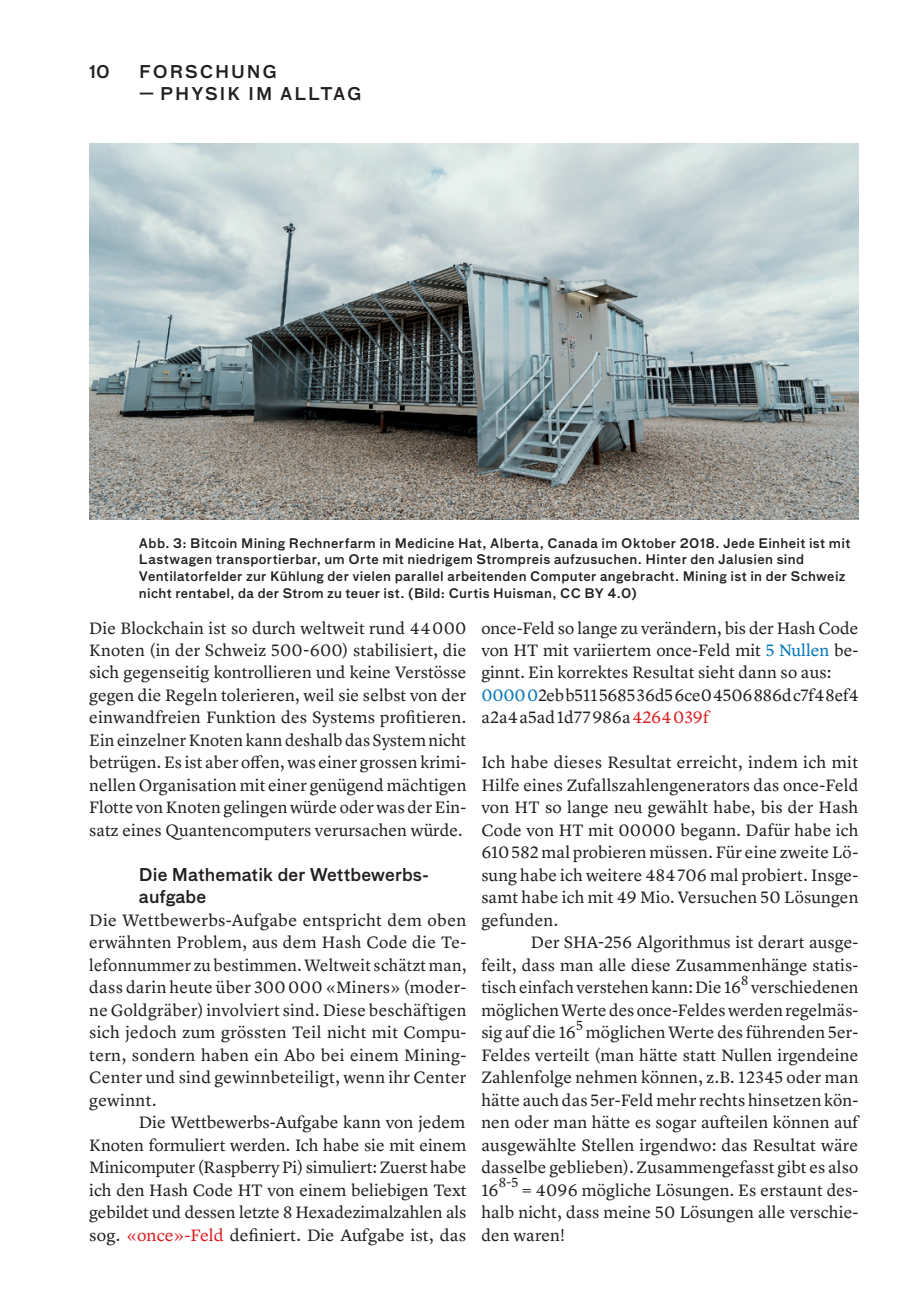
<style>
.page{position:relative;width:923px;height:1305px;background:#fff}
.page>*{position:absolute;margin:0;border:0;box-sizing:border-box;transform-origin:0 0}
.t1{font:17.15px/22.4px "Lyon Text";letter-spacing:.005em;color:#231f20;text-align:justify}
.t2{font:500 17.15px/22.4px "Bau OT";letter-spacing:.005em;color:#231f20}
.t3{font:500 17.15px "Bau OT";letter-spacing:.11em;color:#231f20}
.t4{font:13.65px "Lyon Text";color:#231f20}
.t5{font:500 12.78px/16.8px "Bau OT";letter-spacing:.03em;color:#231f20}
.s1{color:#da1c1f}
.s2{color:#0076b6}
</style>
<div class="page">
<img style="left:89px;top:144px;width:769px;height:376px">
<p class="t2" style="left:89px;top:60px;width:22px">10</p>
<p class="t3" style="left:139px;top:60px;width:139px">FORSCHUNG</p>
<p class="t3" style="left:139px;top:83px;width:224px">— PHYSIK IM ALLTAG</p>
<p class="t5" style="left:139px;top:534px;width:713px">Abb. 3: Bitcoin Mining Rechnerfarm in Medicine Hat, Alberta, Canada im Oktober 2018. Jede Einheit ist mit Lastwagen transportierbar, um Orte mit niedrigem Strompreis aufzusuchen. Hinter den Jalusien sind Ventilatorfelder zur Kühlung der vielen parallel arbeitenden Computer angebracht. Mining ist in der Schweiz nicht rentabel, da der Strom zu teuer ist. (Bild: Curtis Huisman, CC BY 4.0)</p>
<p class="t1" style="left:89px;top:615px;width:379px">Die Blockchain ist so durch weltweit rund 44 000<br>Knoten (in der Schweiz 500-600) stabilisiert, die sich gegenseitig kontrollieren und keine Verstösse gegen die Regeln tolerieren, weil sie selbst von der einwandfreien Funktion des Systems profitieren.<br>Ein einzelner Knoten kann deshalb das System nicht betrügen. Es ist aber offen, was einer grossen krimi&shy;nellen Organisation mit einer genügend mächtigen Flotte von Knoten gelingen würde oder was der Ein&shy;satz eines Quantencomputers verursachen würde.</p>
<p class="t2" style="left:139px;top:863px;width:292px">Die Mathematik der Wettbewerbs&shy;aufgabe</p>
<p class="t1" style="left:89px;top:907px;width:379px">Die Wettbewerbs-Aufgabe entspricht dem oben erwähnten Problem, aus dem Hash Code die Te&shy;lefonnummer zu bestimmen. Weltweit schätzt man, dass darin heute über 300 000 «Miners» (moder&shy;ne Goldgräber) involviert sind. Diese beschäftigen sich jedoch zum grössten Teil nicht mit Compu&shy;tern, sondern haben ein Abo bei einem Mining-Center und sind gewinnbeteiligt, wenn ihr Center gewinnt.</p>
<p class="t1" style="left:89px;top:1109px;width:379px;text-indent:50px">Die Wettbewerbs-Aufgabe kann von jedem Knoten formuliert werden. Ich habe sie mit einem Minicomputer (Raspberry Pi) simuliert: Zuerst habe ich den Hash Code HT von einem beliebigen Text gebildet und dessen letzte 8 Hexadezimalzahlen als sog. <span class="s1">«once»-Feld</span> definiert. Die Aufgabe ist, das</p>
<p class="t1" style="left:481px;top:615px;width:379px;text-align:left">once-Feld so lange zu verändern, bis der Hash Code von HT mit variiertem once-Feld mit <span class="s2">5 Nullen</span> be&shy;ginnt. Ein korrektes Resultat sieht dann so aus:<br><span class="s2">0000 0</span>2ebb511 5685 36d5 6ce0 4506 886dc7f4 8ef4 a2a4 a5ad 1d77 986a<span class="s1">4264 039f</span></p>
<p class="t1" style="left:481px;top:750px;width:379px">Ich habe dieses Resultat erreicht, indem ich mit Hilfe eines Zufallszahlengenerators das once-Feld von HT so lange neu gewählt habe, bis der Hash Code von HT mit 00000 begann. Dafür habe ich 610 582 mal probieren müssen. Für eine zweite Lö&shy;sung habe ich weitere 484 706 mal probiert. Insge&shy;samt habe ich mit 49 Mio. Versuchen 50 Lösungen gefunden.</p>
<p class="t1" style="left:481px;top:930px;width:379px;text-indent:50px">Der SHA-256 Algorithmus ist derart ausge&shy;feilt, dass man alle diese Zusammenhänge statis&shy;tisch einfach verstehen kann: Die 16</p>
<p class="t4" style="left:741px;top:969px;width:9px">8</p>
<p class="t1" style="left:481px;top:975px;width:379px;text-indent:270px">verschiedenen möglichen Werte des once-Feldes werden regelmäs&shy;sig auf die 16</p>
<p class="t4" style="left:576px;top:1014px;width:8px">5</p>
<p class="t1" style="left:481px;top:1020px;width:379px;text-indent:105px">möglichen Werte des führenden 5er-Feldes verteilt (man hätte statt Nullen irgendeine Zahlenfolge nehmen können, z.B. 12345 oder man hätte auch das 5er-Feld mehr rechts hinsetzen kön&shy;nen oder man hätte es sogar aufteilen können auf ausgewählte Stellen irgendwo: das Resultat wäre dasselbe geblieben). Zusammengefasst gibt es also 16</p>
<p class="t4" style="left:499px;top:1172px;width:21px">8-5</p>
<p class="t1" style="left:481px;top:1177px;width:379px;text-indent:41px">= 4096 mögliche Lösungen. Es erstaunt des&shy;halb nicht, dass meine 50 Lösungen alle verschie&shy;den waren!</p>
</div>
